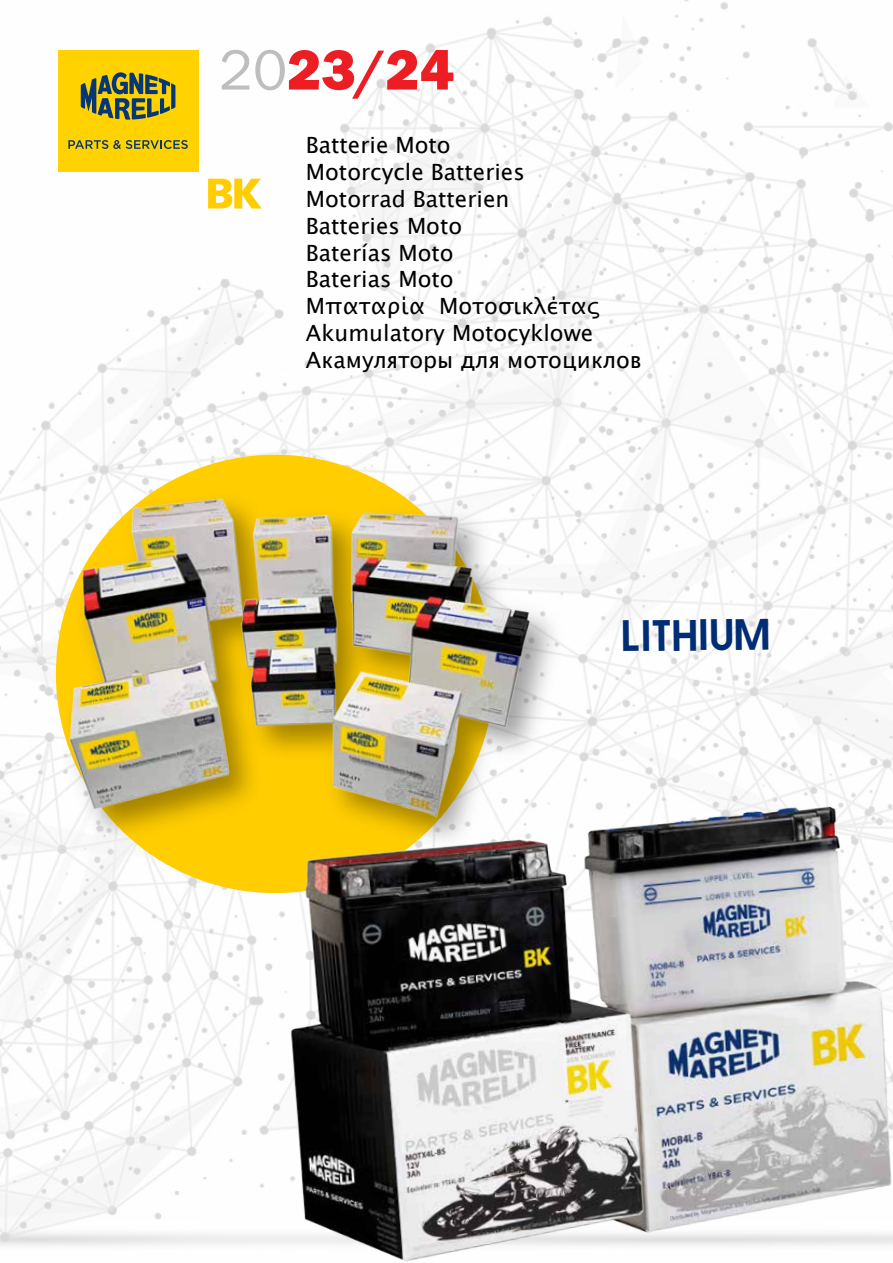
<style>
.page{position:relative;width:893px;height:1263px;background:#fff}
.page>*{position:absolute;margin:0;border:0;box-sizing:border-box;transform-origin:0 0}
.t1{font:800 58.35px "Franklin Gothic";color:#ed1d24}
.t2{font:700 38.55px "Avant Garde";color:#002d74}
.t3{font:22.35px/26.8px "Lucida Sans Unicode";color:#000}
.s1{font-weight:400;color:#bcbec0}
</style>
<div class="page">
<img style="left:0;top:0;width:893px;height:1246px">
<img style="left:54px;top:482px;width:520px;height:380px">
<img style="left:51px;top:471px;width:498px;height:376px">
<div style="left:58px;top:50px;width:140px;height:121px;background:#ffd200"></div>
<svg style="left:81px;top:72px;width:94px;height:48px"></svg>
<svg style="left:68px;top:140px;width:120px;height:9px"></svg>
<svg style="left:208px;top:179px;width:54px;height:30px"></svg>
<img style="left:535px;top:777px;width:358px;height:469px">
<img style="left:257px;top:812px;width:422px;height:450px">
<h1 class="t1" style="left:219px;top:32px;width:237px"><span class="s1">20</span>23/24</h1>
<p class="t3" style="left:306px;top:132px;width:337px">Batterie Moto<br>Motorcycle Batteries<br>Motorrad Batterien<br>Batteries Moto<br>Baterías Moto<br>Baterias Moto<br>Μπαταρία Μοτοσικλέτας<br>Akumulatory Motocyklowe<br>Акамуляторы для мотоциклов</p>
<h2 class="t2" style="left:620px;top:610px;width:151px;rotate:-1deg">LITHIUM</h2>
</div>
